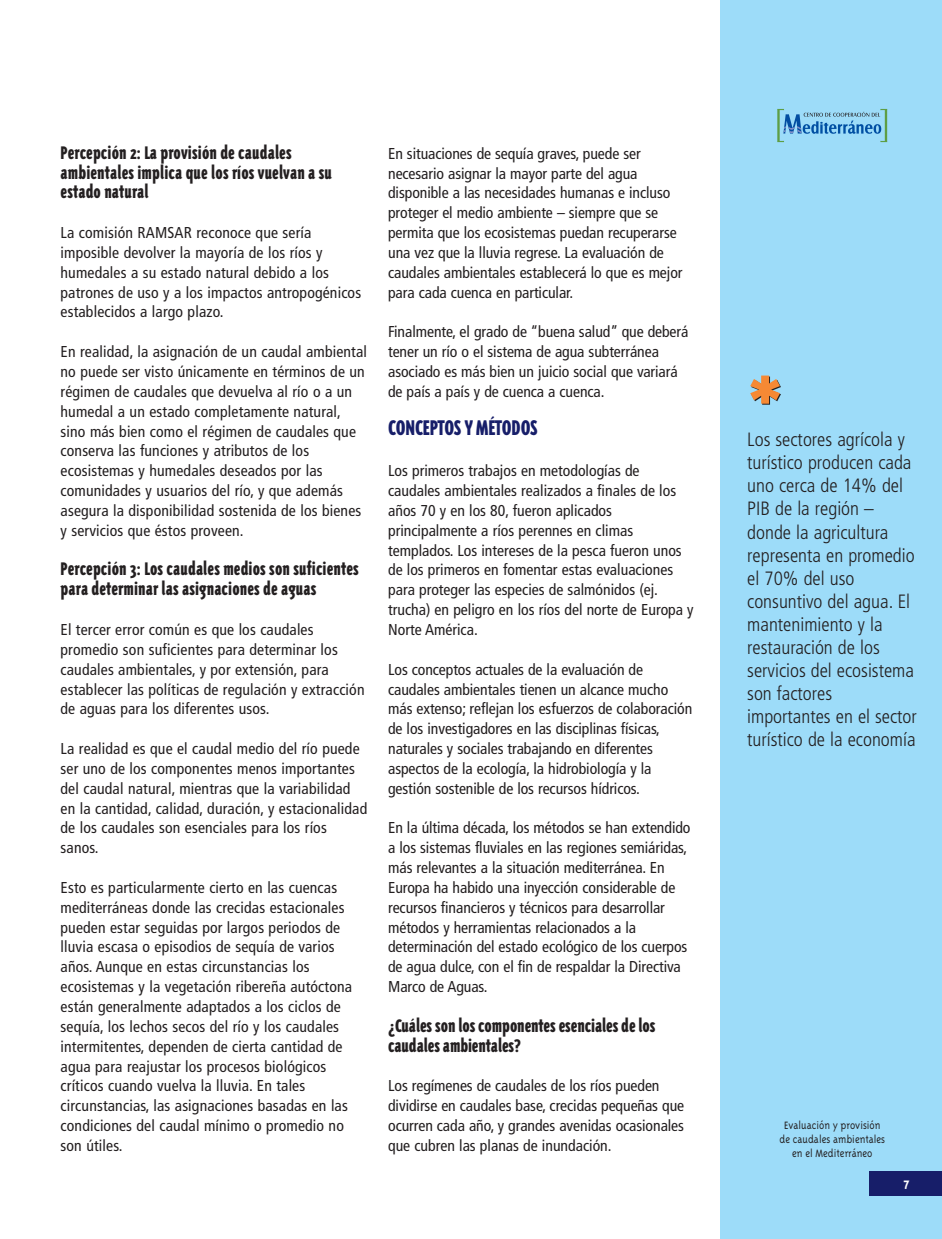
<style>
.page{position:relative;width:942px;height:1239px;background:#fff}
.page>*{position:absolute;margin:0;border:0;box-sizing:border-box;transform-origin:0 0}
.t1{font:700 84px "Triplex";color:#f68934}
.t2{font:900 24.5px "Triplex Cond";letter-spacing:-.005em;color:#171e69}
.t3{font:900 21px/19.8px "Triplex Cond";letter-spacing:.005em;color:#231f20}
.t4{font:300 condensed 19.25px/23.1px "Frutiger";color:#231f20}
.t5{font:condensed 15.75px/19.8px "Frutiger";color:#231f20}
.t6{font:700 14px "Triplex";color:#fff}
.t7{font:300 12.25px/14px "Triplex";color:#231f20;text-align:center;scale:.9 1}
</style>
<div class="page">
<div style="left:720px;top:0;width:222px;height:1239px;background:#9ddcf9"></div>
<div style="left:869px;top:1171px;width:73px;height:25px;background:#171e69"></div>
<svg style="left:777px;top:109px;width:110px;height:33px"></svg>
<h3 class="t3" style="left:61px;top:144px;width:273px">Percepción 2: La provisión de caudales ambientales implica que los ríos vuelvan a su estado natural</h3>
<p class="t5" style="left:61px;top:224px;width:302px">La comisión RAMSAR reconoce que sería imposible devolver la mayoría de los ríos y humedales a su estado natural debido a los patrones de uso y a los impactos antropogénicos establecidos a largo plazo.</p>
<p class="t5" style="left:61px;top:343px;width:308px">En realidad, la asignación de un caudal ambiental no puede ser visto únicamente en términos de un régimen de caudales que devuelva al río o a un humedal a un estado completamente natural, sino más bien como el régimen de caudales que conserva las funciones y atributos de los ecosistemas y humedales deseados por las comunidades y usuarios del río, y que además asegura la disponibilidad sostenida de los bienes y servicios que éstos proveen.</p>
<h3 class="t3" style="left:61px;top:560px;width:300px">Percepción 3: Los caudales medios son suficientes para determinar las asignaciones de aguas</h3>
<p class="t5" style="left:61px;top:621px;width:305px">El tercer error común es que los caudales promedio son suficientes para determinar los caudales ambientales, y por extensión, para establecer las políticas de regulación y extracción de aguas para los diferentes usos.</p>
<p class="t5" style="left:61px;top:740px;width:308px">La realidad es que el caudal medio del río puede ser uno de los componentes menos importantes del caudal natural, mientras que la variabilidad en la cantidad, calidad, duración, y estacionalidad de los caudales son esenciales para los ríos sanos.</p>
<p class="t5" style="left:61px;top:879px;width:293px">Esto es particularmente cierto en las cuencas mediterráneas donde las crecidas estacionales pueden estar seguidas por largos periodos de lluvia escasa o episodios de sequía de varios años. Aunque en estas circunstancias los ecosistemas y la vegetación ribereña autóctona están generalmente adaptados a los ciclos de sequía, los lechos secos del río y los caudales intermitentes, dependen de cierta cantidad de agua para reajustar los procesos biológicos críticos cuando vuelva la lluvia. En tales circunstancias, las asignaciones basadas en las condiciones del caudal mínimo o promedio no son útiles.</p>
<p class="t5" style="left:388px;top:145px;width:296px">En situaciones de sequía graves, puede ser necesario asignar la mayor parte del agua disponible a las necesidades humanas e incluso proteger el medio ambiente – siempre que se permita que los ecosistemas puedan recuperarse una vez que la lluvia regrese. La evaluación de caudales ambientales establecerá lo que es mejor para cada cuenca en particular.</p>
<p class="t5" style="left:388px;top:323px;width:302px">Finalmente, el grado de “buena salud” que deberá tener un río o el sistema de agua subterránea asociado es más bien un juicio social que variará de país a país y de cuenca a cuenca.</p>
<h2 class="t2" style="left:388px;top:418px;width:151px">CONCEPTOS Y MÉTODOS</h2>
<p class="t5" style="left:388px;top:462px;width:307px">Los primeros trabajos en metodologías de caudales ambientales realizados a finales de los años 70 y en los 80, fueron aplicados principalmente a ríos perennes en climas templados. Los intereses de la pesca fueron unos de los primeros en fomentar estas evaluaciones para proteger las especies de salmónidos (ej. trucha) en peligro en los ríos del norte de Europa y Norte América.</p>
<p class="t5" style="left:388px;top:661px;width:305px">Los conceptos actuales de la evaluación de caudales ambientales tienen un alcance mucho más extenso; reflejan los esfuerzos de colaboración de los investigadores en las disciplinas físicas, naturales y sociales trabajando en diferentes aspectos de la ecología, la hidrobiología y la gestión sostenible de los recursos hídricos.</p>
<p class="t5" style="left:388px;top:819px;width:304px">En la última década, los métodos se han extendido a los sistemas fluviales en las regiones semiáridas, más relevantes a la situación mediterránea. En Europa ha habido una inyección considerable de recursos financieros y técnicos para desarrollar métodos y herramientas relacionados a la determinación del estado ecológico de los cuerpos de agua dulce, con el fin de respaldar la Directiva Marco de Aguas.</p>
<h3 class="t3" style="left:388px;top:1017px;width:269px">¿Cuáles son los componentes esenciales de los caudales ambientales?</h3>
<p class="t5" style="left:388px;top:1077px;width:297px">Los regímenes de caudales de los ríos pueden dividirse en caudales base, crecidas pequeñas que ocurren cada año, y grandes avenidas ocasionales que cubren las planas de inundación.</p>
<h1 class="t1" style="left:749px;top:373px;width:33px">*</h1>
<p class="t4" style="left:747px;top:429px;width:171px">Los sectores agrícola y turístico producen cada uno cerca de 14% del<br>PIB de la región – donde la agricultura representa en promedio el 70% del uso consuntivo del agua. El mantenimiento y la restauración de los servicios del ecosistema son factores importantes en el sector turístico de la economía</p>
<p class="t7" style="left:779px;top:1119px;width:119px">Evaluación y provisión de caudales ambientales en el Mediterráneo</p>
<p class="t6" style="left:903px;top:1177px;width:8px">7</p>
</div>
